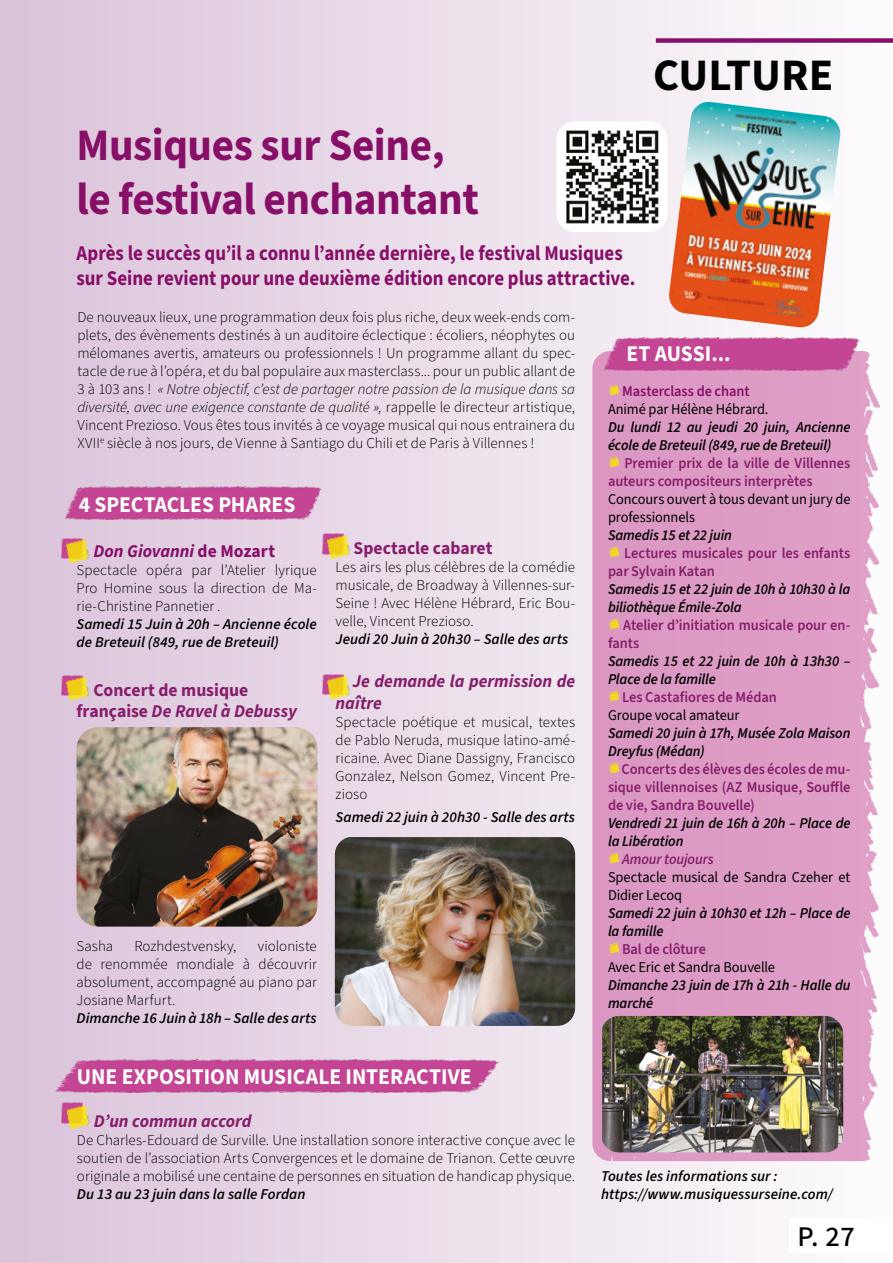
<style>
.page{position:relative;width:893px;height:1263px;background:#fff}
.page>*{position:absolute;margin:0;border:0;box-sizing:border-box;transform-origin:0 0}
.t1{font:700 45px/54px "Source Sans 3";letter-spacing:-.01em;color:#870f68;scale:.96 1}
.t2{font:700 45px "Source Sans 3";color:#000}
.t3{font:500 28.5px "Source Sans 3";color:#000}
.t4{font:700 22.5px "Source Sans 3";color:#fff;scale:.96 1}
.t5{font:700 21px/25.2px "Source Sans 3";color:#870f68;scale:.9 1}
.t6{font:700 18px/21.6px "Source Sans 3";color:#861d6a}
.t7{font:italic 700 18px/21.6px "Source Sans 3";color:#861d6a}
.t8{font:italic 700 18px "Source Sans 3";letter-spacing:-.005em;color:#870f68}
.t9{font:300 15px/18px "Source Sans 3";color:#000;text-align:justify}
.t10{font:italic 600 15px/18px "Source Sans 3";letter-spacing:-.005em;color:#000;scale:.96 1}
.t11{font:600 15px/18px "Source Sans 3";letter-spacing:-.005em;color:#861d6a;scale:.96 1}
.t12{font:italic 600 15px/18px "Source Sans 3";letter-spacing:-.005em;color:#000}
.t13{font:15px/18px "Source Sans 3";letter-spacing:-.005em;color:#000;scale:.96 1}
.t14{font:600 15px "Source Sans 3";letter-spacing:-.005em;color:#870f68;scale:.96 1}
.t15{font:italic 600 15px "Source Sans 3";letter-spacing:-.005em;color:#861d6a;scale:.96 1}
.s1{font-style:italic}
.s2{font-style:normal}
</style>
<div class="page">
<div style="left:0;top:0;width:893px;height:1263px;background:linear-gradient(to right,#dac2d9,#fdfdfd)"></div>
<div style="left:656px;top:38px;width:237px;height:5px;background:#870f68"></div>
<div style="left:789px;top:1218px;width:104px;height:34px;background:#fff"></div>
<div style="left:592px;top:351px;width:288px;height:810px;background:#dd9cc5"></div>
<img style="left:668px;top:102px;width:173px;height:226px">
<svg style="left:608px;top:384px;width:11px;height:11px"></svg>
<svg style="left:608px;top:456px;width:11px;height:11px"></svg>
<svg style="left:608px;top:546px;width:11px;height:11px"></svg>
<svg style="left:608px;top:618px;width:11px;height:11px"></svg>
<svg style="left:608px;top:690px;width:11px;height:11px"></svg>
<svg style="left:608px;top:762px;width:11px;height:11px"></svg>
<svg style="left:608px;top:852px;width:11px;height:11px"></svg>
<svg style="left:608px;top:942px;width:11px;height:11px"></svg>
<img style="left:602px;top:1016px;width:241px;height:136px">
<img style="left:602px;top:338px;width:259px;height:33px">
<img style="left:52px;top:1059px;width:450px;height:33px">
<img style="left:62px;top:1103px;width:21px;height:20px">
<img style="left:66px;top:1105px;width:25px;height:25px">
<img style="left:64px;top:486px;width:258px;height:33px">
<img style="left:61px;top:538px;width:21px;height:21px">
<img style="left:65px;top:539px;width:26px;height:25px">
<img style="left:61px;top:675px;width:21px;height:21px">
<img style="left:65px;top:676px;width:26px;height:25px">
<img style="left:322px;top:674px;width:21px;height:21px">
<img style="left:326px;top:675px;width:25px;height:25px">
<img style="left:322px;top:534px;width:21px;height:20px">
<img style="left:326px;top:535px;width:25px;height:25px">
<img style="left:557px;top:121px;width:110px;height:111px">
<img style="left:77px;top:727px;width:240px;height:200px">
<img style="left:335px;top:837px;width:240px;height:189px">
<h1 class="t1" style="left:77px;top:118px;width:421px">Musiques sur Seine, le festival enchantant</h1>
<h3 class="t5" style="left:77px;top:240px;width:622px">Après le succès qu’il a connu l’année dernière, le festival Musiques sur Seine revient pour une deuxième édition encore plus attractive.</h3>
<h1 class="t2" style="left:653px;top:45px;width:182px">CULTURE</h1>
<p class="t9" style="left:77px;top:308px;width:499px">De nouveaux lieux, une programmation deux fois plus riche, deux week-ends com&shy;plets, des évènements destinés à un auditoire éclectique : écoliers, néophytes ou mélomanes avertis, amateurs ou professionnels ! Un programme allant du spec&shy;tacle de rue à l’opéra, et du bal populaire aux masterclass... pour un public allant de 3 à 103 ans ! <span class="s1">« Notre objectif, c’est de partager notre passion de la musique dans sa diversité, avec une exigence constante de qualité »,</span> rappelle le directeur artistique, Vincent Prezioso. Vous êtes tous invités à ce voyage musical qui nous entrainera du XVII<sup>e</sup> siècle à nos jours, de Vienne à Santiago du Chili et de Paris à Villennes !</p>
<h3 class="t4" style="left:79px;top:490px;width:227px">4 SPECTACLES PHARES</h3>
<p class="t8" style="left:94px;top:539px;width:183px">Don Giovanni <span class="s2">de Mozart</span></p>
<p class="t9" style="left:77px;top:561px;width:242px">Spectacle opéra par l’Atelier lyrique Pro Homine sous la direction de Ma&shy;rie-Christine Pannetier .</p>
<p class="t12" style="left:77px;top:615px;width:242px">Samedi 15 Juin à 20h – Ancienne école de Breteuil (849, rue de Breteuil)</p>
<p class="t6" style="left:77px;top:679px;width:222px;text-indent:17px">Concert de musique française <span class="s1">De Ravel à Debussy</span></p>
<p class="t6" style="left:354px;top:537px;width:140px">Spectacle cabaret</p>
<p class="t9" style="left:336px;top:558px;width:241px">Les airs les plus célèbres de la comédie musicale, de Broadway à Villennes-sur-Seine ! Avec Hélène Hébrard, Eric Bou&shy;velle, Vincent Prezioso.</p>
<p class="t12" style="left:336px;top:630px;width:234px">Jeudi 20 Juin à 20h30 – Salle des arts</p>
<p class="t7" style="left:336px;top:670px;width:241px;text-indent:17px">Je demande la permission de naître</p>
<p class="t9" style="left:336px;top:713px;width:241px">Spectacle poétique et musical, textes de Pablo Neruda, musique latino-amé&shy;ricaine. Avec Diane Dassigny, Francisco Gonzalez, Nelson Gomez, Vincent Pre&shy;zioso</p>
<p class="t12" style="left:336px;top:807px;width:241px">Samedi 22 juin à 20h30 - Salle des arts</p>
<p class="t9" style="left:77px;top:937px;width:242px;text-indent:181px">violoniste de renommée mondiale à découvrir absolument, accompagné au piano par Josiane Marfurt.</p>
<p class="t12" style="left:77px;top:1009px;width:242px">Dimanche 16 Juin à 18h – Salle des arts</p>
<p class="t9" style="left:77px;top:937px;width:38px">Sasha</p>
<p class="t9" style="left:134px;top:937px;width:104px">Rozhdestvensky,</p>
<h3 class="t4" style="left:77px;top:1062px;width:413px">UNE EXPOSITION MUSICALE INTERACTIVE</h3>
<p class="t7" style="left:94px;top:1110px;width:159px">D’un commun accord</p>
<p class="t9" style="left:77px;top:1131px;width:500px">De Charles-Edouard de Surville. Une installation sonore interactive conçue avec le soutien de l’association Arts Convergences et le domaine de Trianon. Cette œuvre originale a mobilisé une centaine de personnes en situation de handicap physique.</p>
<p class="t12" style="left:77px;top:1185px;width:230px">Du 13 au 23 juin dans la salle Fordan</p>
<h3 class="t4" style="left:626px;top:339px;width:110px">ET AUSSI...</h3>
<p class="t14" style="left:622px;top:381px;width:134px">Masterclass de chant</p>
<p class="t13" style="left:608px;top:400px;width:169px">Animé par Hélène Hébrard.</p>
<p class="t10" style="left:608px;top:417px;width:254px">Du lundi 12 au jeudi 20 juin, Ancienne école de Breteuil (849, rue de Breteuil)</p>
<p class="t11" style="left:608px;top:453px;width:254px;text-indent:16px">Premier prix de la ville de Villennes auteurs compositeurs interprètes</p>
<p class="t13" style="left:608px;top:490px;width:254px">Concours ouvert à tous devant un jury de professionnels</p>
<p class="t10" style="left:608px;top:525px;width:131px">Samedis 15 et 22 juin</p>
<p class="t11" style="left:608px;top:543px;width:254px;text-indent:16px">Lectures musicales pour les enfants par Sylvain Katan</p>
<p class="t10" style="left:608px;top:579px;width:254px">Samedis 15 et 22 juin de 10h à 10h30 à la biliothèque Émile-Zola</p>
<p class="t11" style="left:608px;top:615px;width:254px;text-indent:15px">Atelier d’initiation musicale pour en&shy;fants</p>
<p class="t10" style="left:608px;top:651px;width:254px">Samedis 15 et 22 juin de 10h à 13h30 –<br>Place de la famille</p>
<p class="t11" style="left:622px;top:687px;width:163px">Les Castafiores de Médan</p>
<p class="t13" style="left:608px;top:706px;width:138px">Groupe vocal amateur</p>
<p class="t10" style="left:608px;top:723px;width:254px">Samedi 20 juin à 17h, Musée Zola Maison<br>Dreyfus (Médan)</p>
<p class="t11" style="left:608px;top:759px;width:254px;text-align:justify;text-indent:14px">Concerts des élèves des écoles de mu&shy;sique villennoises (AZ Musique, Souffle de vie, Sandra Bouvelle)</p>
<p class="t10" style="left:608px;top:813px;width:254px">Vendredi 21 juin de 16h à 20h – Place de la Libération</p>
<p class="t15" style="left:622px;top:849px;width:97px">Amour toujours</p>
<p class="t13" style="left:608px;top:868px;width:254px">Spectacle musical de Sandra Czeher et<br>Didier Lecoq</p>
<p class="t10" style="left:608px;top:903px;width:254px">Samedi 22 juin à 10h30 et 12h – Place de la famille</p>
<p class="t11" style="left:622px;top:939px;width:89px">Bal de clôture</p>
<p class="t13" style="left:608px;top:958px;width:176px">Avec Eric et Sandra Bouvelle</p>
<p class="t10" style="left:608px;top:975px;width:254px">Dimanche 23 juin de 17h à 21h - Halle du marché</p>
<p class="t12" style="left:601px;top:1167px;width:233px">Toutes les informations sur : https://www.musiquessurseine.com/</p>
<h2 class="t3" style="left:789px;top:1219px;width:59px">P. 27</h2>
<h2 class="t3" style="left:797px;top:1219px;width:59px">P. 27</h2>
</div>
